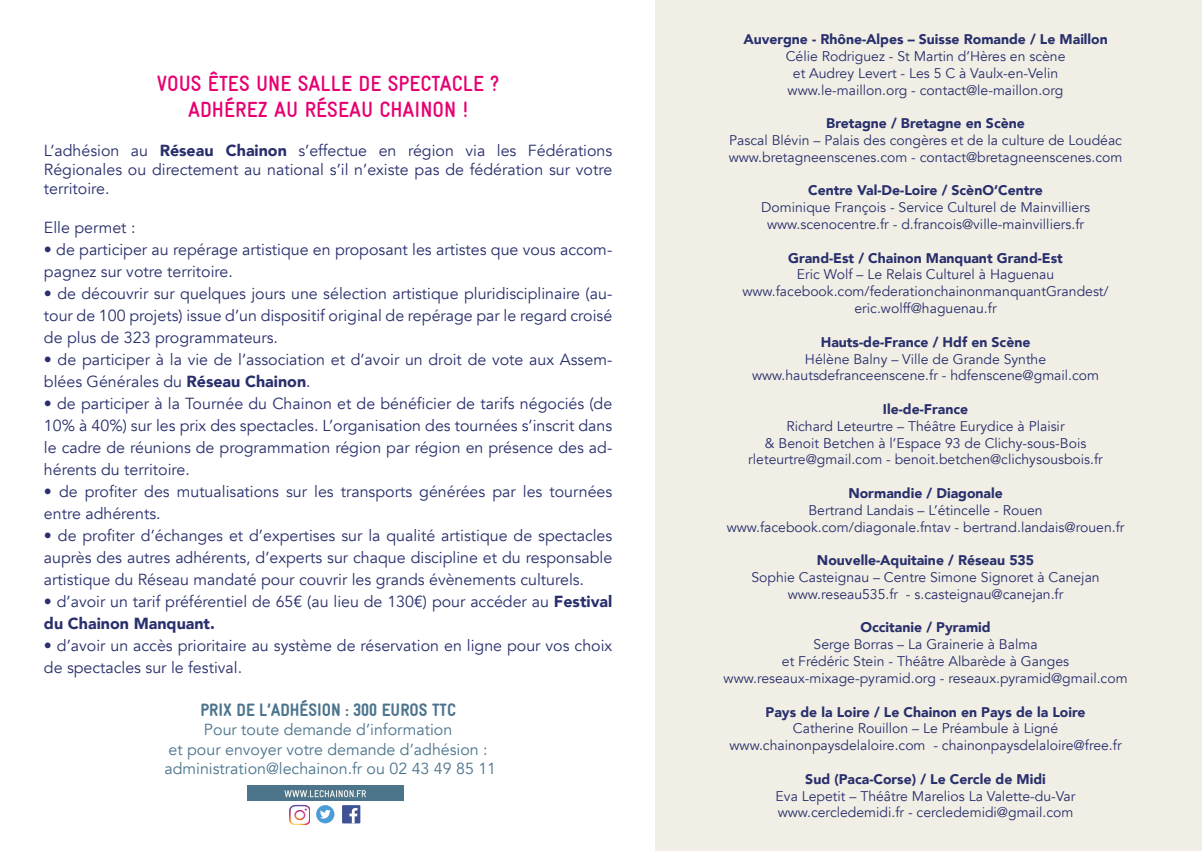
<style>
.page{position:relative;width:1202px;height:851px;background:#fff}
.page>*{position:absolute;margin:0;border:0;box-sizing:border-box;transform-origin:0 0}
.t1{font:700 22px/26.4px "Gravur Condensed";color:#e60071;text-align:center}
.t2{font:900 18px "Gravur Condensed";color:#4c748d}
.t3{font:16px/22px "Avenir";color:#282f6c}
.t4{font:16px/19.2px "Avenir";color:#4c748d;text-align:center}
.t5{font:14px/16.8px "Avenir";color:#282f6c;text-align:center}
.t6{font:900 14px "Avenir";color:#282f6c}
.s1{font-weight:900}
</style>
<div class="page">
<div style="left:655px;top:0;width:547px;height:850px;background:#f1efe5"></div>
<div style="left:247px;top:785px;width:157px;height:15px;background:#4c758c"></div>
<svg style="left:285px;top:790px;width:81px;height:7px"></svg>
<div style="left:316px;top:805px;width:18px;height:18px;background:#4c9dd7;border-radius:50%"></div>
<svg style="left:320px;top:809px;width:11px;height:9px"></svg>
<img style="left:289px;top:804px;width:21px;height:20px">
<div style="left:342px;top:805px;width:18px;height:18px;background:#3e5294"></div>
<svg style="left:349px;top:807px;width:8px;height:16px"></svg>
<h1 class="t1" style="left:157px;top:70px;width:344px">VOUS ÊTES UNE SALLE DE SPECTACLE ?<br>ADHÉREZ AU RÉSEAU CHAINON !</h1>
<p class="t3" style="left:44px;top:142px;width:570px;line-height:19.2px;text-align:justify">L’adhésion au <span class="s1">Réseau Chainon</span> s’effectue en région via les Fédérations Régionales ou directement au national s’il n’existe pas de fédération sur votre territoire.</p>
<p class="t3" style="left:44px;top:218px;width:93px">Elle permet :</p>
<p class="t3" style="left:44px;top:240px;width:570px">• de participer au repérage artistique en proposant les artistes que vous accom&shy;pagnez sur votre territoire.</p>
<p class="t3" style="left:44px;top:284px;width:570px;text-align:justify">• de découvrir sur quelques jours une sélection artistique pluridisciplinaire (au&shy;tour de 100 projets) issue d’un dispositif original de repérage par le regard croisé de plus de 323 programmateurs.</p>
<p class="t3" style="left:44px;top:350px;width:570px">• de participer à la vie de l’association et d’avoir un droit de vote aux Assem&shy;blées Générales du <span class="s1">Réseau Chainon</span>.</p>
<p class="t3" style="left:44px;top:392px;width:570px;text-align:justify">• de participer à la Tournée du Chainon et de bénéficier de tarifs négociés (de 10% à 40%) sur les prix des spectacles. L’organisation des tournées s’inscrit dans le cadre de réunions de programmation région par région en présence des ad&shy;hérents du territoire.</p>
<p class="t3" style="left:44px;top:480px;width:570px">• de profiter des mutualisations sur les transports générées par les tournées entre adhérents.</p>
<p class="t3" style="left:44px;top:524px;width:570px;text-align:justify">• de profiter d’échanges et d’expertises sur la qualité artistique de spectacles auprès des autres adhérents, d’experts sur chaque discipline et du responsable artistique du Réseau mandaté pour couvrir les grands évènements culturels.</p>
<p class="t3" style="left:44px;top:592px;width:570px">• d’avoir un tarif préférentiel de 65€ (au lieu de 130€) pour accéder au <span class="s1">Festival du Chainon Manquant.</span></p>
<p class="t3" style="left:44px;top:636px;width:570px">• d’avoir un accès prioritaire au système de réservation en ligne pour vos choix de spectacles sur le festival.</p>
<p class="t2" style="left:200px;top:699px;width:257px">PRIX DE L’ADHÉSION : 300 EUROS TTC</p>
<p class="t4" style="left:165px;top:721px;width:333px">Pour toute demande d’information<br>et pour envoyer votre demande d’adhésion : administration@lechainon.fr ou 02 43 49 85 11</p>
<p class="t6" style="left:743px;top:31px;width:366px">Auvergne - Rhône-Alpes – Suisse Romande / Le Maillon</p>
<p class="t5" style="left:786px;top:49px;width:281px">Célie Rodriguez - St Martin d’Hères en scène et Audrey Levert - Les 5 C à Vaulx-en-Velin www.le-maillon.org - contact@le-maillon.org</p>
<p class="t6" style="left:826px;top:115px;width:200px">Bretagne / Bretagne en Scène</p>
<p class="t5" style="left:729px;top:133px;width:395px;text-align:left">Pascal Blévin – Palais des congères et de la culture de Loudéac www.bretagneenscenes.com - contact@bretagneenscenes.com</p>
<p class="t6" style="left:808px;top:183px;width:236px">Centre Val-De-Loire / ScènO’Centre</p>
<p class="t5" style="left:761px;top:200px;width:330px">Dominique François - Service Culturel de Mainvilliers www.scenocentre.fr - d.francois@ville-mainvilliers.fr</p>
<p class="t6" style="left:788px;top:250px;width:276px">Grand-Est / Chainon Manquant Grand-Est</p>
<p class="t5" style="left:742px;top:267px;width:368px">Eric Wolf – Le Relais Culturel à Haguenau www.facebook.com/federationchainonmanquantGrandest/ eric.wolff@haguenau.fr</p>
<p class="t6" style="left:821px;top:334px;width:211px">Hauts-de-France / Hdf en Scène</p>
<p class="t5" style="left:752px;top:351px;width:349px">Hélène Balny – Ville de Grande Synthe www.hautsdefranceenscene.fr - hdfenscene@gmail.com</p>
<p class="t6" style="left:883px;top:401px;width:87px">Ile-de-France</p>
<p class="t5" style="left:748px;top:419px;width:356px">Richard Leteurtre – Théâtre Eurydice à Plaisir<br>&amp; Benoit Betchen à l’Espace 93 de Clichy-sous-Bois rleteurtre@gmail.com - benoit.betchen@clichysousbois.fr</p>
<p class="t6" style="left:848px;top:485px;width:156px">Normandie / Diagonale</p>
<p class="t5" style="left:727px;top:503px;width:399px">Bertrand Landais – L’étincelle - Rouen www.facebook.com/diagonale.fntav - bertrand.landais@rouen.fr</p>
<p class="t6" style="left:817px;top:552px;width:219px">Nouvelle-Aquitaine / Réseau 535</p>
<p class="t5" style="left:751px;top:570px;width:350px">Sophie Casteignau – Centre Simone Signoret à Canejan www.reseau535.fr - s.casteignau@canejan.fr</p>
<p class="t6" style="left:860px;top:619px;width:132px">Occitanie / Pyramid</p>
<p class="t5" style="left:724px;top:637px;width:405px">Serge Borras – La Grainerie à Balma<br>et Frédéric Stein - Théâtre Albarède à Ganges www.reseaux-mixage-pyramid.org - reseaux.pyramid@gmail.com</p>
<p class="t6" style="left:766px;top:703px;width:321px">Pays de la Loire / Le Chainon en Pays de la Loire</p>
<p class="t5" style="left:729px;top:721px;width:394px">Catherine Rouillon – Le Préambule à Ligné www.chainonpaysdelaloire.com - chainonpaysdelaloire@free.fr</p>
<p class="t6" style="left:805px;top:771px;width:242px">Sud (Paca-Corse) / Le Cercle de Midi</p>
<p class="t5" style="left:776px;top:788px;width:301px;text-align:left">Eva Lepetit – Théâtre Marelios La Valette-du-Var www.cercledemidi.fr - cercledemidi@gmail.com</p>
</div>
